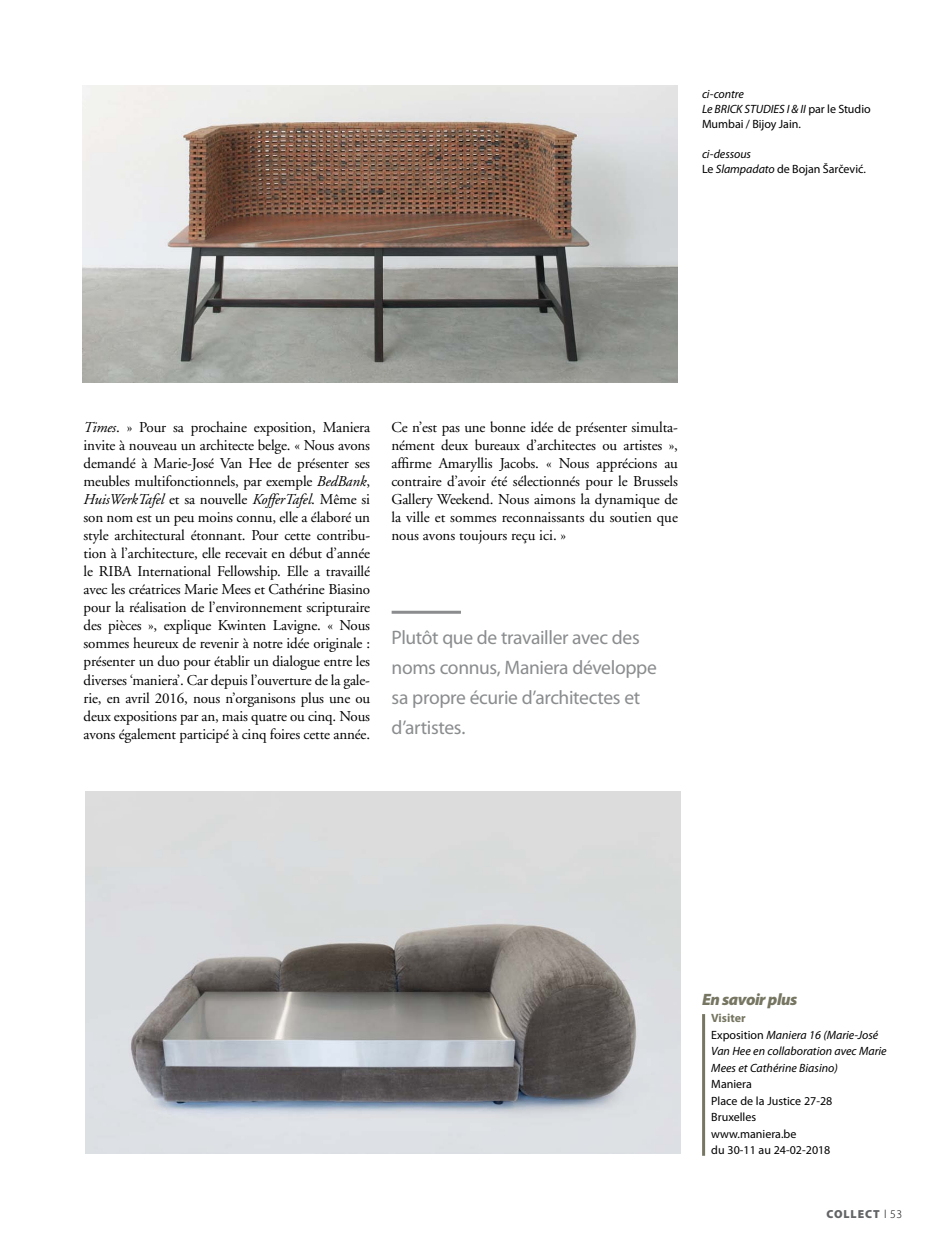
<style>
.page{position:relative;width:936px;height:1251px;background:#fff}
.page>*{position:absolute;margin:0;border:0;box-sizing:border-box;transform-origin:0 0}
.t1{font:19.5px/30px "Myriad Pro";letter-spacing:-.02em;color:#8a8c8e}
.t2{font:italic 900 16.5px "Myriad Pro";letter-spacing:-.03em;color:#767662}
.t3{font:15px/18px "Adobe Garamond";letter-spacing:-.01em;color:#000;text-align:justify}
.t4{font:italic 12px/16.5px "Myriad Pro";color:#000}
.t5{font:12px/16.5px "Myriad Pro";color:#000}
.t6{font:900 11.7px "Myriad Pro";letter-spacing:.08em;color:#636466}
.s1{font-style:italic}
.s2{font-style:normal}
.s3{font-weight:700;font-style:normal;color:#767662}
.s4{font-weight:300;color:#000}
</style>
<div class="page">
<hr style="left:702px;top:1013px;width:3px;height:142px;background:#767662">
<img style="left:85px;top:791px;width:595px;height:361px">
<hr style="left:391px;top:610px;width:70px;height:3px;background:#8a8c8e">
<img style="left:82px;top:85px;width:596px;height:297px">
<p class="t5" style="left:702px;top:86px;width:170px;line-height:15px"><span class="s1">ci-contre<br>Le BRICK STUDIES I &amp; II</span> par le Studio<br>Mumbai / Bijoy Jain.</p>
<p class="t4" style="left:702px;top:146px;width:165px;line-height:15px">ci-dessous<br><span class="s2">Le</span> Slampadato <span class="s2">de Bojan Šarčević.</span></p>
<p class="t3" style="left:84px;top:419px;width:288px"><span class="s1">Times</span>. » Pour sa prochaine exposition, Maniera invite à nouveau un architecte belge. « Nous avons demandé à Marie-José Van Hee de présenter ses meubles multifonctionnels, par exemple <span class="s1">BedBank</span>, <span class="s1">HuisWerkTafel</span> et sa nouvelle <span class="s1">KofferTafel</span>. Même si son nom est un peu moins connu, elle a élaboré un style architectural étonnant. Pour cette contribu&shy;tion à l’architecture, elle recevait en début d’année le RIBA International Fellowship. Elle a travaillé avec les créatrices Marie Mees et Cathérine Biasino pour la réalisation de l’environnement scripturaire des pièces », explique Kwinten Lavigne. « Nous sommes heureux de revenir à notre idée originale : présenter un duo pour établir un dialogue entre les diverses ‘maniera’. Car depuis l’ouverture de la gale&shy;rie, en avril 2016, nous n’organisons plus une ou deux expositions par an, mais quatre ou cinq. Nous avons également participé à cinq foires cette année.</p>
<p class="t3" style="left:391px;top:419px;width:288px">Ce n’est pas une bonne idée de présenter simulta&shy;nément deux bureaux d’architectes ou artistes », affirme Amaryllis Jacobs. « Nous apprécions au contraire d’avoir été sélectionnés pour le Brussels Gallery Weekend. Nous aimons la dynamique de la ville et sommes reconnaissants du soutien que nous avons toujours reçu ici. »</p>
<h1 class="t1" style="left:391px;top:622px;width:267px">Plutôt que de travailler avec des noms connus, Maniera développe sa propre écurie d’architectes et d’artistes.</h1>
<p class="t2" style="left:702px;top:989px;width:97px">En savoir plus</p>
<p class="t4" style="left:711px;top:1009px;width:177px"><span class="s3">Visiter<br></span><span class="s2">Exposition</span> Maniera 16 (Marie-José<br>Van Hee en collaboration avec Marie<br>Mees et Cathérine Biasino)</p>
<p class="t5" style="left:711px;top:1075px;width:123px">Maniera<br>Place de la Justice 27-28<br>Bruxelles www.maniera.be<br>du 30-11 au 24-02-2018</p>
<p class="t6" style="left:826px;top:1207px;width:77px">COLLECT <span class="s4">l 53</span></p>
</div>
